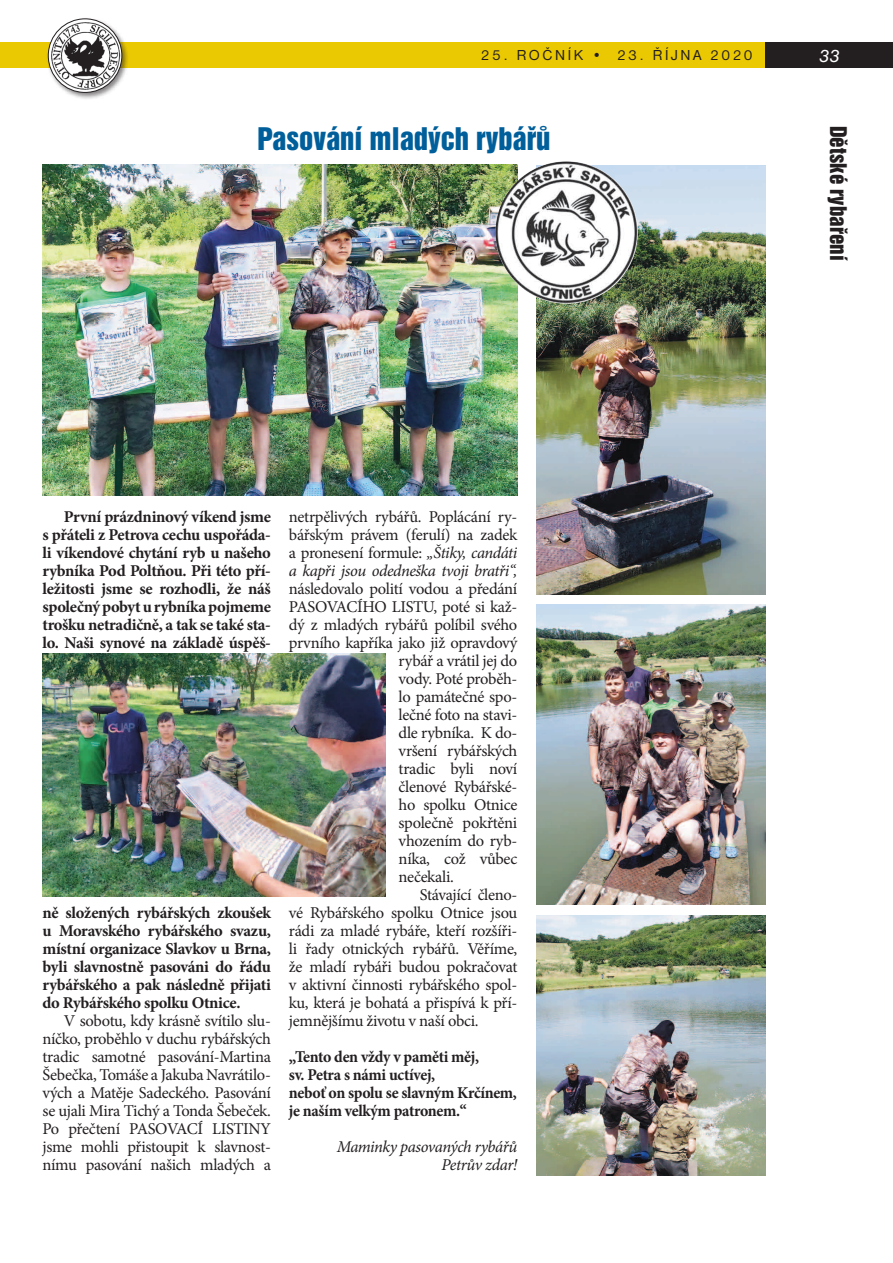
<style>
.page{position:relative;width:893px;height:1263px;background:#fff}
.page>*{position:absolute;margin:0;border:0;box-sizing:border-box;transform-origin:0 0}
.t1{font:28.5px "Helvetica Inserat CE";color:#005f9a}
.t2{font:21px "Helvetica Inserat CE";color:#231f20}
.t3{font:italic 18px "Nimbus Sans DCE";color:#fff}
.t4{font:16.5px/18px "Minion Pro";letter-spacing:-.02em;color:#231f20;text-align:justify}
.t5{font:700 16.5px/18px "Minion Pro";letter-spacing:-.02em;color:#231f20;text-align:justify}
.t6{font:700 16.5px/18px "Minion Pro";letter-spacing:-.02em;color:#231f20;scale:.96 1}
.t7{font:italic 16.5px/18px "Minion Pro";letter-spacing:-.03em;color:#231f20;text-align:right}
.t8{font:15px "Nimbus Sans DCE";letter-spacing:.17em;color:#231f20}
.s1{font-style:italic}
</style>
<div class="page">
<div style="left:0;top:43px;width:893px;height:25px;background:#eac802"></div>
<div style="left:46px;top:17px;width:84px;height:83px;background:#231f20;opacity:.55"></div>
<img style="left:48px;top:19px;width:74px;height:73px">
<div style="left:48px;top:19px;width:74px;height:74px;border:1px solid #231f20;border-radius:50%"></div>
<div style="left:765px;top:43px;width:128px;height:25px;background:#231f20"></div>
<img style="left:43px;top:164px;width:474px;height:332px">
<img style="left:536px;top:165px;width:229px;height:430px">
<img style="left:536px;top:605px;width:229px;height:299px">
<img style="left:536px;top:915px;width:229px;height:260px">
<img style="left:495px;top:161px;width:143px;height:143px;border-radius:71px">
<img style="left:43px;top:653px;width:343px;height:244px">
<p class="t8" style="left:481px;top:47px;width:273px">25. ROČNÍK • 23. ŘÍJNA 2020</p>
<h1 class="t1" style="left:257px;top:122px;width:295px">Pasování mladých rybářů</h1>
<p class="t3" style="left:819px;top:46px;width:23px">33</p>
<p class="t2" style="left:851px;top:126px;width:136px;rotate:90deg">Dětské rybaření</p>
<p class="t5" style="left:43px;top:508px;width:230px;text-indent:21px">První prázdninový víkend jsme s přáteli z Petrova cechu uspořáda&shy;li víkendové chytání ryb u našeho rybníka Pod Poltňou. Při této pří&shy;ležitosti jsme se rozhodli, že náš společný pobyt u rybníka pojmeme trošku netradičně, a tak se také sta&shy;lo. Naši synové na základě úspěš-</p>
<p class="t5" style="left:43px;top:904px;width:230px">ně složených rybářských zkoušek u Moravského rybářského svazu, místní organizace Slavkov u Brna, byli slavnostně pasováni do řádu rybářského a pak následně přijati do Rybářského spolku Otnice.</p>
<p class="t4" style="left:43px;top:1012px;width:230px;text-indent:21px">V sobotu, kdy krásně svítilo slu&shy;níčko, proběhlo v duchu rybářských tradic samotné pasování-Martina Šebečka, Tomáše a Jakuba Navrátilo&shy;vých a Matěje Sadeckého. Pasování se ujali Mira Tichý a Tonda Šebeček.<br>Po přečtení PASOVACÍ LISTINY jsme mohli přistoupit k slavnost&shy;nímu pasování našich mladých a</p>
<p class="t4" style="left:289px;top:508px;width:230px">netrpělivých rybářů. Poplácání ry&shy;bářským právem (ferulí) na zadek a pronesení formule: <span class="s1">„Štiky, candáti a kapři jsou odedneška tvoji bratři“,</span></p>
<p class="t4" style="left:289px;top:580px;width:230px">následovalo polití vodou a předání</p>
<p class="t4" style="left:289px;top:598px;width:230px">PASOVACÍHO LISTU, poté si kaž-</p>
<p class="t4" style="left:289px;top:616px;width:230px">dý z mladých rybářů políbil svého</p>
<p class="t4" style="left:289px;top:634px;width:230px">prvního kapříka jako již opravdový</p>
<p class="t4" style="left:399px;top:652px;width:120px">rybář a vrátil jej do</p>
<p class="t4" style="left:399px;top:670px;width:120px">vody. Poté proběh-</p>
<p class="t4" style="left:399px;top:688px;width:120px">lo památečné spo-</p>
<p class="t4" style="left:399px;top:706px;width:120px">lečné foto na stavi-</p>
<p class="t4" style="left:399px;top:724px;width:120px">dle rybníka. K do-</p>
<p class="t4" style="left:399px;top:742px;width:120px">vršení rybářských</p>
<p class="t4" style="left:399px;top:760px;width:120px">tradic byli noví</p>
<p class="t4" style="left:399px;top:778px;width:120px">členové Rybářské-</p>
<p class="t4" style="left:399px;top:796px;width:120px">ho spolku Otnice</p>
<p class="t4" style="left:399px;top:814px;width:120px">společně pokřtěni</p>
<p class="t4" style="left:399px;top:832px;width:120px">vhozením do ryb-</p>
<p class="t4" style="left:399px;top:850px;width:120px">níka, což vůbec</p>
<p class="t4" style="left:399px;top:868px;width:57px">nečekali.</p>
<p class="t4" style="left:420px;top:886px;width:99px">Stávající členo-</p>
<p class="t4" style="left:289px;top:904px;width:230px">vé Rybářského spolku Otnice jsou</p>
<p class="t4" style="left:289px;top:922px;width:230px">rádi za mladé rybáře, kteří rozšíři-</p>
<p class="t4" style="left:289px;top:940px;width:230px">li řady otnických rybářů. Věříme,</p>
<p class="t4" style="left:289px;top:958px;width:230px">že mladí rybáři budou pokračovat</p>
<p class="t4" style="left:289px;top:976px;width:230px">v aktivní činnosti rybářského spol-</p>
<p class="t4" style="left:289px;top:994px;width:230px">ku, která je bohatá a přispívá k pří-</p>
<p class="t4" style="left:289px;top:1012px;width:191px">jemnějšímu životu v naší obci.</p>
<p class="t6" style="left:289px;top:1048px;width:239px">„Tento den vždy v paměti měj,<br>sv. Petra s námi uctívej,<br>neboť on spolu se slavným Krčínem, je naším velkým patronem.“</p>
<p class="t7" style="left:337px;top:1138px;width:182px">Maminky pasovaných rybářů<br>Petrův zdar!</p>
</div>
